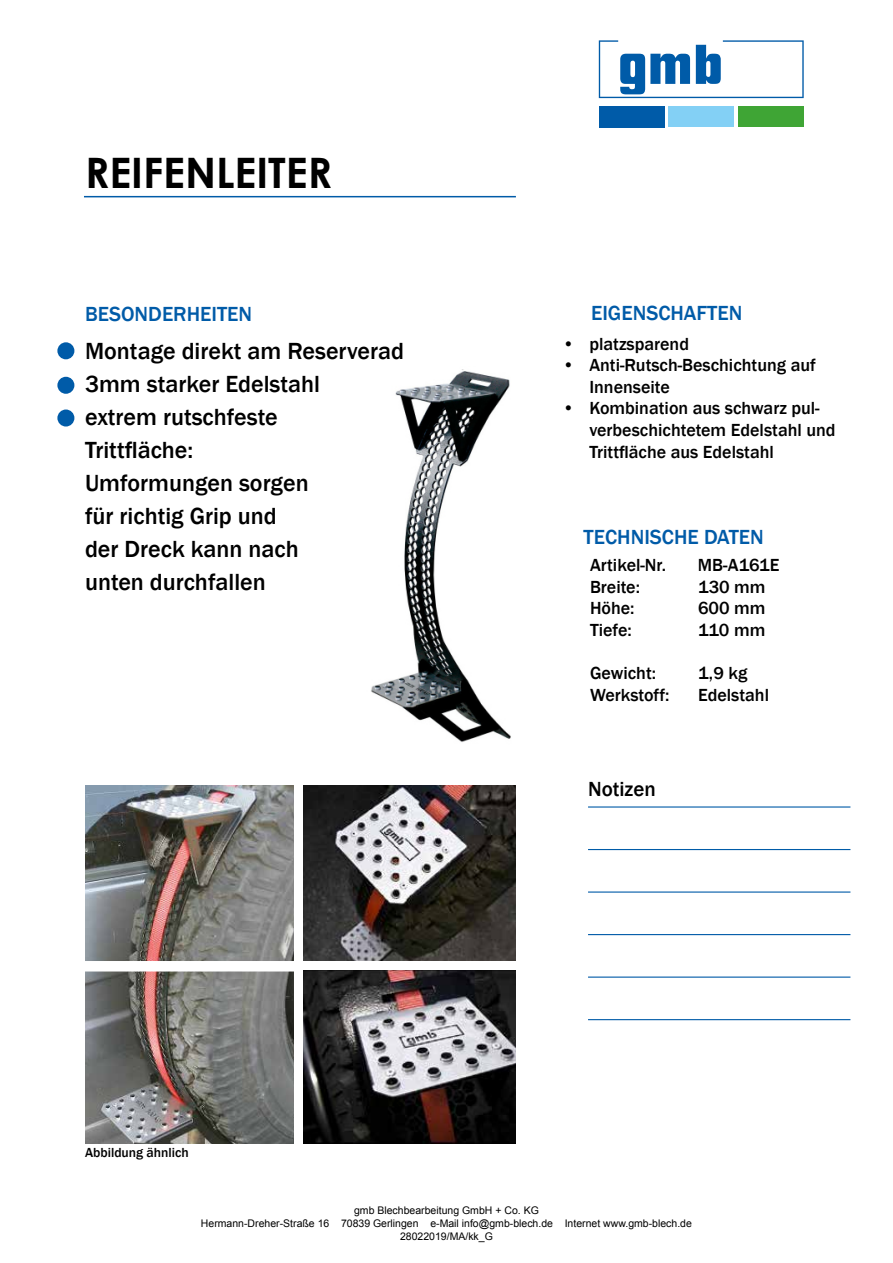
<style>
.page{position:relative;width:893px;height:1263px;background:#fff}
.page>*{position:absolute;margin:0;border:0;box-sizing:border-box;transform-origin:0 0}
.t1{font:700 42px "Century Gothic";color:#000}
.t2{font:500 24px/33px "Franklin Gothic";color:#000}
.t3{font:500 21px "Franklin Gothic";color:#005ba8}
.t4{font:500 21px "Franklin Gothic";color:#000}
.t5{font:500 18px/21.6px "Franklin Gothic";color:#000}
.t6{font:500 13.5px "Franklin Gothic";color:#000}
.t7{font:10.5px/12.6px "Arial";color:#000;text-align:center}
</style>
<div class="page">
<img style="left:371px;top:369px;width:140px;height:373px">
<img style="left:85px;top:785px;width:208px;height:358px">
<div style="left:67px;top:961px;width:477px;height:10px;background:#fff"></div>
<hr style="left:84px;top:196px;width:432px;height:1px;background:#005ba8">
<hr style="left:588px;top:891px;width:262px;height:2px;background:#005ba8">
<hr style="left:588px;top:849px;width:262px;height:1px;background:#005ba8">
<hr style="left:588px;top:806px;width:262px;height:1px;background:#005ba8">
<hr style="left:588px;top:934px;width:262px;height:1px;background:#005ba8">
<hr style="left:588px;top:976px;width:262px;height:2px;background:#005ba8">
<hr style="left:588px;top:1019px;width:262px;height:1px;background:#005ba8">
<div style="left:599px;top:106px;width:66px;height:21px;background:#005ba8"></div>
<div style="left:668px;top:106px;width:66px;height:21px;background:#83d0f5"></div>
<div style="left:738px;top:106px;width:66px;height:21px;background:#3fa535"></div>
<svg style="left:599px;top:40px;width:205px;height:58px"></svg>
<img style="left:303px;top:785px;width:213px;height:175px">
<img style="left:303px;top:970px;width:213px;height:173px">
<div style="left:57px;top:342px;width:17px;height:17px;background:#005ba8;border-radius:50%"></div>
<div style="left:57px;top:377px;width:17px;height:17px;background:#005ba8;border-radius:50%"></div>
<div style="left:57px;top:409px;width:17px;height:17px;background:#005ba8;border-radius:50%"></div>
<h1 class="t1" style="left:85px;top:141px;width:248px">REIFENLEITER</h1>
<p class="t3" style="left:85px;top:301px;width:169px">BESONDERHEITEN</p>
<p class="t3" style="left:591px;top:300px;width:153px">EIGENSCHAFTEN</p>
<h2 class="t2" style="left:85px;top:335px;width:320px">Montage direkt am Reserverad<br>3mm starker Edelstahl<br>extrem rutschfeste<br>Trittfläche:<br>Umformungen sorgen<br>für richtig Grip und<br>der Dreck kann nach<br>unten durchfallen</h2>
<p class="t5" style="left:562px;top:333px;width:128px">• platzsparend</p>
<p class="t5" style="left:589px;top:355px;width:228px;text-indent:-27px">• Anti-Rutsch-Beschichtung auf<br>Innenseite</p>
<p class="t5" style="left:589px;top:398px;width:248px;text-indent:-27px">• Kombination aus schwarz pul&shy;verbeschichtetem Edelstahl und<br>Trittfläche aus Edelstahl</p>
<p class="t3" style="left:584px;top:524px;width:182px">TECHNISCHE DATEN</p>
<p class="t5" style="left:590px;top:555px;width:78px">Artikel-Nr.</p>
<p class="t5" style="left:698px;top:555px;width:83px">MB-A161E</p>
<p class="t5" style="left:590px;top:576px;width:52px">Breite:</p>
<p class="t5" style="left:698px;top:576px;width:69px">130 mm</p>
<p class="t5" style="left:590px;top:598px;width:46px">Höhe:</p>
<p class="t5" style="left:698px;top:598px;width:69px">600 mm</p>
<p class="t5" style="left:590px;top:619px;width:43px">Tiefe:</p>
<p class="t5" style="left:698px;top:619px;width:69px">110 mm</p>
<p class="t5" style="left:590px;top:663px;width:68px">Gewicht:</p>
<p class="t5" style="left:698px;top:663px;width:51px">1,9 kg</p>
<p class="t5" style="left:590px;top:684px;width:81px">Werkstoff:</p>
<p class="t5" style="left:698px;top:684px;width:73px">Edelstahl</p>
<p class="t4" style="left:588px;top:776px;width:69px">Notizen</p>
<p class="t6" style="left:85px;top:1144px;width:105px">Abbildung ähnlich</p>
<p class="t7" style="left:201px;top:1204px;width:492px">gmb Blechbearbeitung GmbH + Co. KG<br>Hermann-Dreher-Straße 16 70839 Gerlingen e-Mail info@gmb-blech.de Internet www.gmb-blech.de<br>28022019/MA/kk_G</p>
</div>
